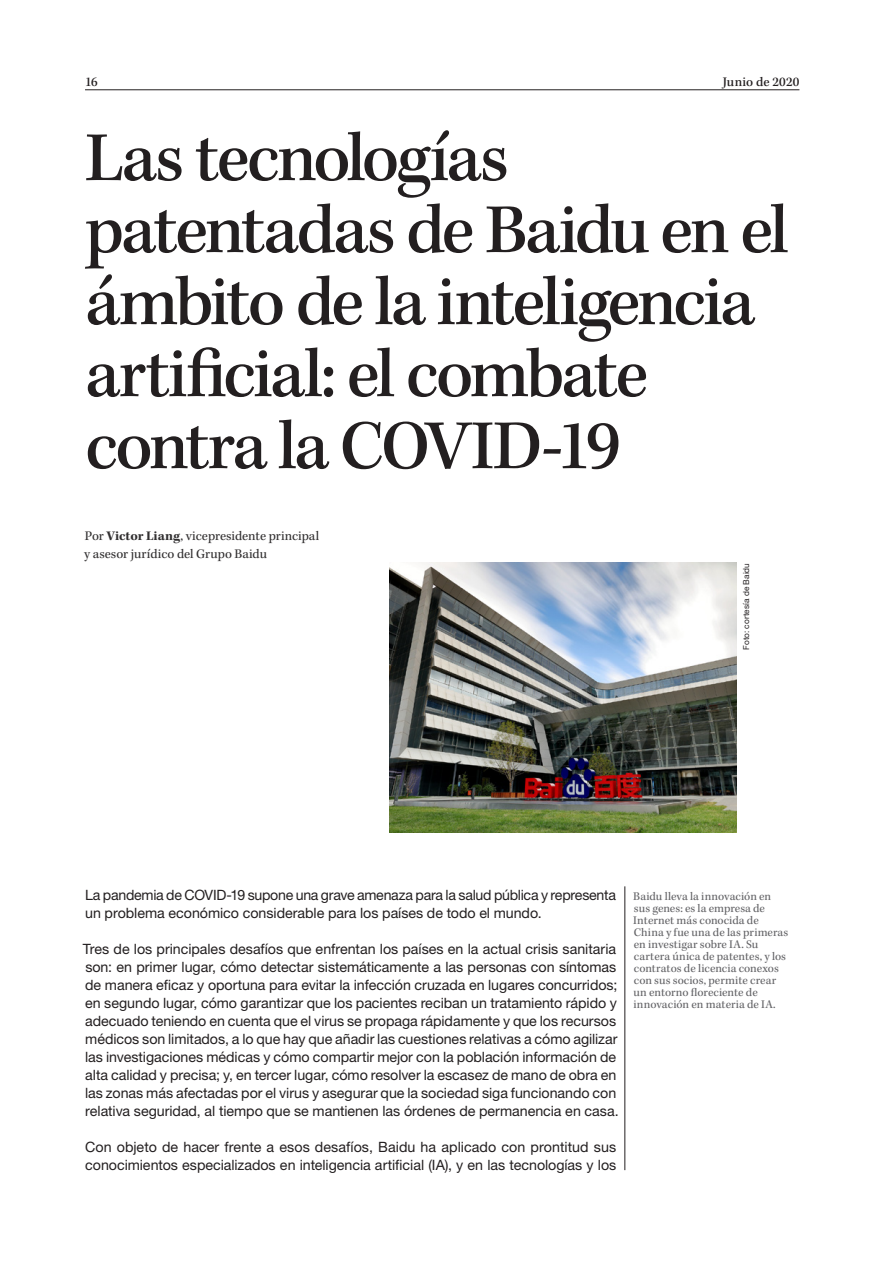
<style>
.page{position:relative;width:893px;height:1263px;background:#fff}
.page>*{position:absolute;margin:0;border:0;box-sizing:border-box;transform-origin:0 0}
.t1{font:500 72px/72px "Kepler Std";letter-spacing:-.04em;color:#231f20}
.Body{font:14.25px/18px "Helvetica Neue LT Std";letter-spacing:-.005em;color:#231f20}
.By{font:13.5px/18px "Kepler Std";letter-spacing:-.005em;color:#312f30}
.t2{font:500 13.5px "Kepler Std";letter-spacing:.015em;color:#231f20}
.t3{font:12px/12px "Kepler Std";letter-spacing:.005em;color:#636366}
.Photo_credit{font:8.25px "Helvetica Neue LT Std";letter-spacing:.01em;color:#231f20}
.s1{font-weight:700}
</style>
<div class="page">
<img style="left:390px;top:563px;width:347px;height:270px">
<hr style="left:85px;top:90px;width:714px;height:1px;background:#231f20">
<hr style="left:625px;top:886px;width:1px;height:284px;background:#231f20">
<p class="t2" style="left:85px;top:74px;width:14px">16</p>
<p class="t2" style="left:723px;top:74px;width:78px">Junio de 2020</p>
<p class="t1" style="left:85px;top:124px;width:705px">Las tecnologías patentadas de Baidu en el ámbito de la inteligencia artificial: el combate contra la COVID-19</p>
<p class="By" style="left:84px;top:527px;width:237px">Por <span class="s1">Victor Liang</span>, vicepresidente principal y asesor jurídico del Grupo Baidu</p>
<p class="Photo_credit" style="left:741px;top:650px;width:88px;rotate:-90deg">Foto: cortesía de Baidu</p>
<p class="Body" style="left:85px;top:886px;width:532px">La pandemia de COVID-19 supone una grave amenaza para la salud pública y representa un problema económico considerable para los países de todo el mundo.</p>
<p class="Body" style="left:83px;top:940px;width:538px">Tres de los principales desafíos que enfrentan los países en la actual crisis sanitaria son: en primer lugar, cómo detectar sistemáticamente a las personas con síntomas de manera eficaz y oportuna para evitar la infección cruzada en lugares concurridos; en segundo lugar, cómo garantizar que los pacientes reciban un tratamiento rápido y adecuado teniendo en cuenta que el virus se propaga rápidamente y que los recursos médicos son limitados, a lo que hay que añadir las cuestiones relativas a cómo agilizar las investigaciones médicas y cómo compartir mejor con la población información de alta calidad y precisa; y, en tercer lugar, cómo resolver la escasez de mano de obra en las zonas más afectadas por el virus y asegurar que la sociedad siga funcionando con relativa seguridad, al tiempo que se mantienen las órdenes de permanencia en casa.</p>
<p class="Body" style="left:85px;top:1138px;width:533px">Con objeto de hacer frente a esos desafíos, Baidu ha aplicado con prontitud sus conocimientos especializados en inteligencia artificial (IA), y en las tecnologías y los</p>
<p class="t3" style="left:633px;top:891px;width:157px">Baidu lleva la innovación en sus genes: es la empresa de<br>Internet más conocida de<br>China y fue una de las primeras en investigar sobre IA. Su cartera única de patentes, y los contratos de licencia conexos con sus socios, permite crear un entorno floreciente de innovación en materia de IA.</p>
</div>
